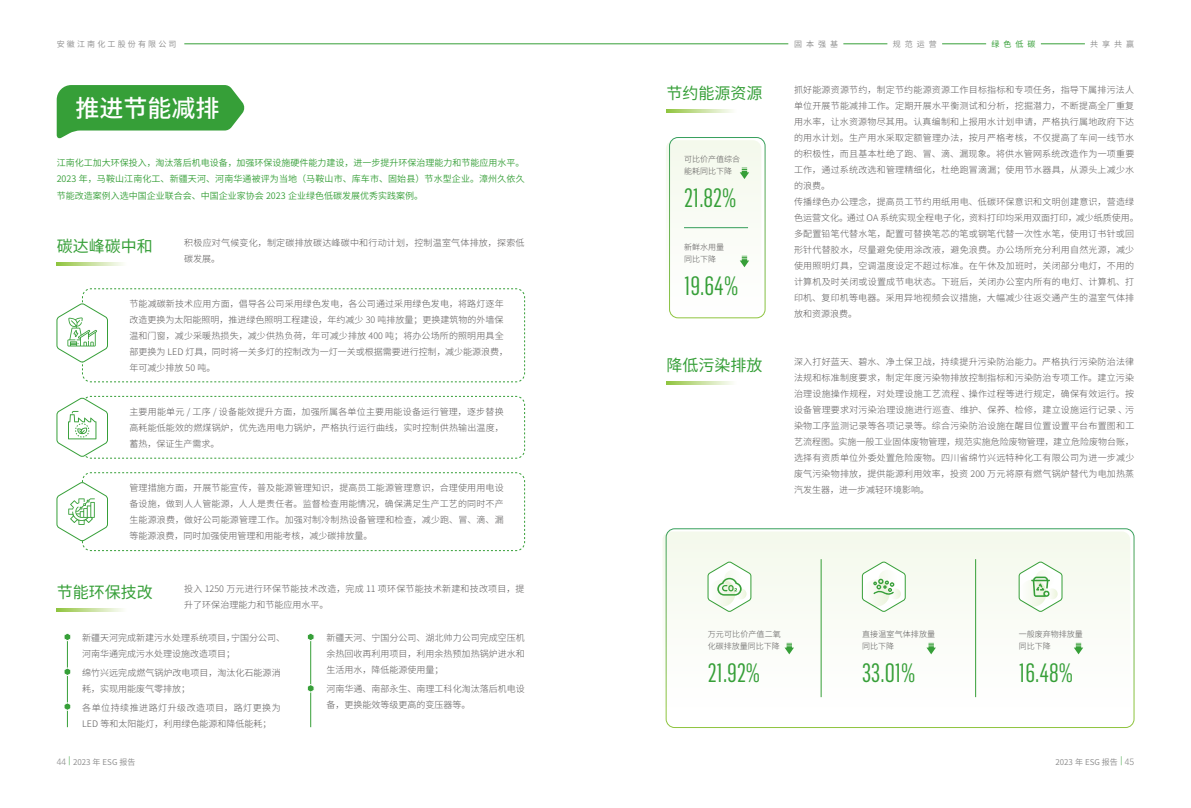
<style>
.page{position:relative;width:1191px;height:808px;background:#fff}
.page>*{position:absolute;margin:0;border:0;box-sizing:border-box;transform-origin:0 0}
.t1{font:26px "Flama Condensed";color:#369f38}
.t2{font:500 24px "Source Han Sans CN";color:#fff}
.t3{font:16px "Source Han Sans CN";color:#369f38}
.t4{font:300 9px/16px "Source Han Sans CN";letter-spacing:.02em;color:#595757;text-align:justify}
.t5{font:300 9px/16px "Source Han Sans CN";color:#595757}
.t6{font:9px/16px "Source Han Sans CN";color:#369f38;text-align:justify}
.t7{font:300 9px/16px "Source Han Sans CN";letter-spacing:.055em;color:#595757}
.t8{font:300 8px/12px "Source Han Sans CN";color:#595757}
.t9{font:8px "Source Han Sans CN";color:#898989}
.t10{font:8px "Source Han Sans CN";letter-spacing:.27em;color:#898989}
.t11{font:8px "Source Han Sans CN";color:#369f38}
.s1{font-family:"Avenir LT Std";font-weight:300;font-size:9px}
.s2{font-family:"Avenir LT Std";font-weight:300;font-size:9px;color:#369f38}
</style>
<div class="page">
<hr style="left:843px;top:44px;width:44px;height:1px;background:#369f38">
<hr style="left:942px;top:44px;width:44px;height:1px;background:#369f38">
<hr style="left:1040px;top:44px;width:44px;height:1px;background:#369f38">
<hr style="left:184px;top:44px;width:604px;height:1px;background:#369f38">
<svg style="left:57px;top:85px;width:188px;height:54px"></svg>
<svg style="left:57px;top:263px;width:66px;height:2px"></svg>
<svg style="left:666px;top:110px;width:67px;height:2px"></svg>
<svg style="left:666px;top:382px;width:67px;height:3px"></svg>
<svg style="left:57px;top:608px;width:66px;height:3px"></svg>
<div style="left:662px;top:531px;width:468px;height:196px;background:#fafcf7;border-radius:9px"></div>
<div style="left:666px;top:528px;width:468px;height:200px;border:1px solid #fff;border-radius:9px"></div>
<hr style="left:821px;top:559px;width:1px;height:138px;background:#369f38">
<hr style="left:975px;top:559px;width:1px;height:138px;background:#369f38">
<svg style="left:707px;top:561px;width:44px;height:51px"></svg>
<svg style="left:862px;top:561px;width:43px;height:51px"></svg>
<svg style="left:1018px;top:561px;width:44px;height:51px"></svg>
<div style="left:666px;top:140px;width:95px;height:177px;background:#fafcf6;border-radius:9px"></div>
<div style="left:669px;top:137px;width:96px;height:181px;border:1px solid #fff;border-radius:9px"></div>
<hr style="left:684px;top:227px;width:64px;height:1px;background:#349e5a">
<svg style="left:739px;top:168px;width:10px;height:11px"></svg>
<svg style="left:740px;top:256px;width:9px;height:11px"></svg>
<svg style="left:784px;top:643px;width:10px;height:11px"></svg>
<svg style="left:926px;top:643px;width:10px;height:11px"></svg>
<svg style="left:1074px;top:643px;width:9px;height:11px"></svg>
<svg style="left:56px;top:288px;width:469px;height:95px"></svg>
<svg style="left:56px;top:396px;width:469px;height:63px"></svg>
<svg style="left:56px;top:472px;width:469px;height:79px"></svg>
<hr style="left:67px;top:636px;width:1px;height:91px;background:#369f38">
<hr style="left:310px;top:636px;width:1px;height:91px;background:#369f38">
<svg style="left:64px;top:633px;width:7px;height:9px"></svg>
<svg style="left:307px;top:633px;width:7px;height:9px"></svg>
<svg style="left:64px;top:667px;width:7px;height:10px"></svg>
<svg style="left:307px;top:683px;width:7px;height:10px"></svg>
<svg style="left:64px;top:701px;width:7px;height:11px"></svg>
<p class="t10" style="left:57px;top:40px;width:121px">安徽江南化工股份有限公司</p>
<p class="t9" style="left:794px;top:40px;width:45px">固 本 强 基</p>
<p class="t9" style="left:892px;top:40px;width:45px">规 范 运 营</p>
<p class="t11" style="left:991px;top:40px;width:45px">绿 色 低 碳</p>
<p class="t9" style="left:1090px;top:40px;width:45px">共 享 共 赢</p>
<h2 class="t2" style="left:75px;top:96px;width:145px">推进节能减排</h2>
<p class="t6" style="left:57px;top:155px;width:469px">江南化工加大环保投入，淘汰落后机电设备，加强环保设施硬件能力建设，进一步提升环保治理能力和节能应用水平。2023 年，马鞍山江南化工、新疆天河、河南华通被评为当地（马鞍山市、库车市、固始县）节水型企业。漳州久依久节能改造案例入选中国企业联合会、中国企业家协会 2023 企业绿色低碳发展优秀实践案例。</p>
<h3 class="t3" style="left:57px;top:238px;width:97px">碳达峰碳中和</h3>
<p class="t4" style="left:184px;top:235px;width:342px">积极应对气候变化，制定碳排放碳达峰碳中和行动计划，控制温室气体排放，探索低碳发展。</p>
<p class="t5" style="left:129px;top:295px;width:380px">节能减碳新技术应用方面，倡导各公司采用绿色发电，各公司通过采用绿色发电，将路灯逐年改造更换为太阳能照明，推进绿色照明工程建设，年约减少 30 吨排放量；更换建筑物的外墙保温和门窗，减少采暖热损失，减少供热负荷，年可减少排放 400 吨；将办公场所的照明用具全部更换为 LED 灯具，同时将一关多灯的控制改为一灯一关或根据需要进行控制，减少能源浪费，年可减少排放 50 吨。</p>
<p class="t4" style="left:129px;top:403px;width:376px">主要用能单元 / 工序 / 设备能效提升方面，加强所属各单位主要用能设备运行管理，逐步替换高耗能低能效的燃煤锅炉，优先选用电力锅炉，严格执行运行曲线，实时控制供热输出温度，蓄热，保证生产需求。</p>
<p class="t4" style="left:129px;top:480px;width:376px">管理措施方面，开展节能宣传，普及能源管理知识，提高员工能源管理意识，合理使用用电设备设施，做到人人管能源，人人是责任者。监督检查用能情况，确保满足生产工艺的同时不产生能源浪费，做好公司能源管理工作。加强对制冷制热设备管理和检查，减少跑、冒、滴、漏等能源浪费，同时加强使用管理和用能考核，减少碳排放量。</p>
<h3 class="t3" style="left:57px;top:584px;width:97px">节能环保技改</h3>
<p class="t4" style="left:184px;top:580px;width:342px">投入 1250 万元进行环保节能技术改造，完成 11 项环保节能技术新建和技改项目，提升了环保治理能力和节能应用水平。</p>
<p class="t5" style="left:82px;top:629px;width:204px">新疆天河完成新建污水处理系统项目，宁国分公司、河南华通完成污水处理设施改造项目；</p>
<p class="t5" style="left:82px;top:664px;width:200px">绵竹兴远完成燃气锅炉改电项目，淘汰化石能源消耗，实现用能废气零排放；</p>
<p class="t7" style="left:82px;top:699px;width:200px">各单位持续推进路灯升级改造项目，路灯更换为<br>LED 等和太阳能灯，利用绿色能源和降低能耗；</p>
<p class="t4" style="left:326px;top:629px;width:200px">新疆天河、宁国分公司、湖北帅力公司完成空压机余热回收再利用项目，利用余热预加热锅炉进水和生活用水，降低能源使用量；</p>
<p class="t5" style="left:326px;top:680px;width:200px">河南华通、南部永生、南理工科化淘汰落后机电设备，更换能效等级更高的变压器等。</p>
<h3 class="t3" style="left:666px;top:85px;width:97px">节约能源资源</h3>
<p class="t8" style="left:684px;top:153px;width:57px">可比价产值综合能耗同比下降</p>
<h1 class="t1" style="left:684px;top:181px;width:54px">21.82%</h1>
<p class="t8" style="left:684px;top:241px;width:41px">新鲜水用量同比下降</p>
<h1 class="t1" style="left:684px;top:269px;width:56px">19.64%</h1>
<h3 class="t3" style="left:666px;top:357px;width:97px">降低污染排放</h3>
<p class="t4" style="left:794px;top:82px;width:346px;text-align:left">抓好能源资源节约，制定节约能源资源工作目标指标和专项任务，指导下属排污法人单位开展节能减排工作。定期开展水平衡测试和分析，挖掘潜力，不断提高全厂重复用水率，让水资源物尽其用。认真编制和上报用水计划申请，严格执行属地政府下达的用水计划。生产用水采取定额管理办法，按月严格考核，不仅提高了车间一线节水的积极性，而且基本杜绝了跑、冒、滴、漏现象。将供水管网系统改造作为一项重要工作，通过系统改选和管理精细化，杜绝跑冒滴漏；使用节水器具，从源头上减少水的浪费。<br>传播绿色办公理念，提高员工节约用纸用电、低碳环保意识和文明创建意识，营造绿色运营文化。通过 OA 系统实现全程电子化，资料打印均采用双面打印，减少纸质使用。多配置铅笔代替水笔，配置可替换笔芯的笔或钢笔代替一次性水笔，使用订书针或回形针代替胶水，尽量避免使用涂改液，避免浪费。办公场所充分利用自然光源，减少使用照明灯具，空调温度设定不超过标准。在午休及加班时，关闭部分电灯，不用的计算机及时关闭或设置成节电状态。下班后，关闭办公室内所有的电灯、计算机、打印机、复印机等电器。采用异地视频会议措施，大幅减少往返交通产生的温室气体排放和资源浪费。</p>
<p class="t4" style="left:794px;top:354px;width:342px">深入打好蓝天、碧水、净土保卫战，持续提升污染防治能力。严格执行污染防治法律法规和标准制度要求，制定年度污染物排放控制指标和污染防治专项工作。建立污染治理设施操作规程，对处理设施工艺流程､操作过程等进行规定，确保有效运行。按设备管理要求对污染治理设施进行巡查、维护、保养、检修，建立设施运行记录､污染物工序监测记录等各项记录等。综合污染防治设施在醒目位置设置平台布置图和工艺流程图。实施一般工业固体废物管理，规范实施危险废物管理，建立危险废物台账，选择有资质单位外委处置危险废物。四川省绵竹兴远特种化工有限公司为进一步减少废气污染物排放，提供能源利用效率，投资 200 万元将原有燃气锅炉替代为电加热蒸汽发生器，进一步减轻环境影响。</p>
<p class="t8" style="left:708px;top:628px;width:75px">万元可比价产值二氧化碳排放量同比下降</p>
<h1 class="t1" style="left:708px;top:656px;width:54px">21.92%</h1>
<p class="t8" style="left:862px;top:628px;width:75px">直接温室气体排放量同比下降</p>
<h1 class="t1" style="left:862px;top:656px;width:55px">33.01%</h1>
<p class="t8" style="left:1019px;top:628px;width:65px">一般废弃物排放量同比下降</p>
<h1 class="t1" style="left:1019px;top:656px;width:56px">16.48%</h1>
<p class="t9" style="left:57px;top:757px;width:80px"><span class="s1">44</span> <span class="s2">|</span> 2023 年 ESG 报告</p>
<p class="t9" style="left:1055px;top:757px;width:80px">2023 年 ESG 报告 <span class="s2">|</span> <span class="s1">45</span></p>
</div>
